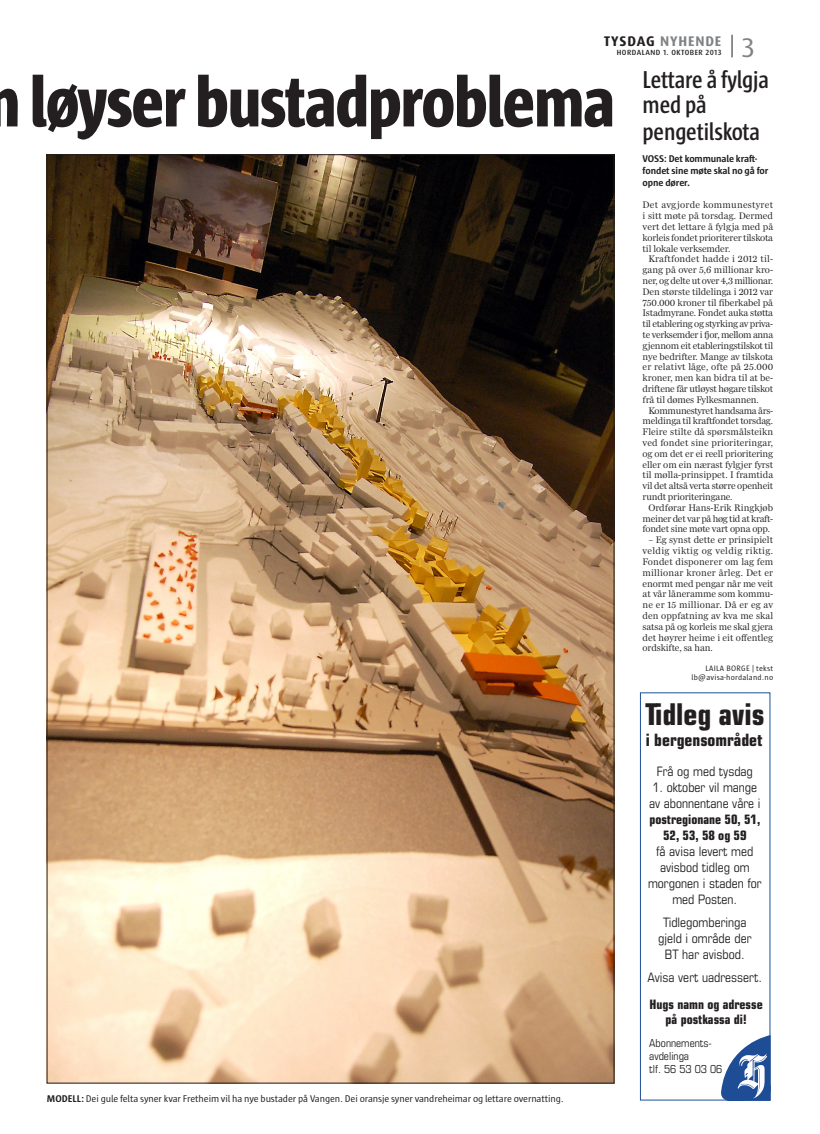
<style>
.page{position:relative;width:820px;height:1134px;background:#fff}
.page>*{position:absolute;margin:0;border:0;box-sizing:border-box;transform-origin:0 0}
.t1{font:800 73px "Sun Cd";letter-spacing:-.015em;color:#231f20}
.t2{font:700 condensed 30px "Eurostile LT Std";color:#231f20}
.t3{font:27px "Dax OT";color:#808285}
.t4{font:600 25px/26px "Sun Cd";letter-spacing:-.01em;color:#231f20}
.t5{font:700 condensed 17px "Eurostile LT Std";color:#231f20}
.t6{font:700 14px "Dax OT";letter-spacing:.06em;color:#808285}
.t7{font:condensed 13px/16px "Eurostile LT Std";color:#231f20;text-align:center}
.t8{font:700 condensed 13px/16px "Eurostile LT Std";color:#231f20;text-align:center}
.t9{font:condensed 11px/13px "Eurostile LT Std";color:#231f20}
.t10{font:10px "Sun";letter-spacing:-.01em;color:#231f20}
.t11{font:700 10px/12px "Sun";letter-spacing:-.01em;color:#231f20}
.t12{font:9.8px/10.8px "Miller Daily One";letter-spacing:-.015em;color:#231f20;text-align:justify}
.t13{font:9.8px "Miller Daily One";letter-spacing:.01em;color:#231f20}
.t14{font:9.8px "Miller Daily One";letter-spacing:.005em;color:#231f20}
.t15{font:9.8px "Miller Daily One";letter-spacing:.015em;color:#231f20}
.t16{font:9.8px "Miller Daily One";letter-spacing:.025em;color:#231f20}
.t17{font:8px/9.6px "Sun";letter-spacing:.025em;color:#231f20;text-align:right}
.t18{font:500 7.5px "Dax OT";letter-spacing:.06em;color:#231f20}
.s1{color:#231f20}
.s2{font-weight:700}
</style>
<div class="page">
<svg style="left:731px;top:35px;width:1px;height:22px"></svg>
<img style="left:49px;top:156px;width:563px;height:925px">
<div style="left:639px;top:692px;width:131px;height:408px;border:1px solid #1c5097"></div>
<svg style="left:720px;top:1034px;width:50px;height:66px"></svg>
<h3 class="t6" style="left:603px;top:33px;width:119px"><span class="s1">tysdag</span> NYHENDE</h3>
<p class="t18" style="left:616px;top:48px;width:106px">HORDALAND 1. OKTOBER 2013</p>
<h1 class="t1" style="left:30px;top:62px;width:586px">løyser bustadproblema</h1>
<h3 class="t3" style="left:741px;top:30px;width:14px">3</h3>
<h3 class="t4" style="left:642px;top:67px;width:128px">Lettare å fylgja med på pengetilskota</h3>
<p class="t11" style="left:642px;top:153px;width:127px">VOSS: Det kommunale kraft&shy;fondet sine møte skal no gå for opne dører.</p>
<p class="t16" style="left:642px;top:199px;width:132px">Det avgjorde kommunestyret</p>
<p class="t14" style="left:642px;top:210px;width:132px">i sitt møte på torsdag. Dermed</p>
<p class="t12" style="left:642px;top:221px;width:132px">vert det lettare å fylgja med på</p>
<p class="t12" style="left:642px;top:232px;width:132px">korleis fondet prioriterer tilskota</p>
<p class="t12" style="left:642px;top:243px;width:89px">til lokale verksemder.</p>
<p class="t15" style="left:648px;top:253px;width:126px">Kraftfondet hadde i 2012 til-</p>
<p class="t12" style="left:642px;top:264px;width:132px">gang på over 5,6 millionar kro-</p>
<p class="t12" style="left:642px;top:275px;width:132px">ner, og delte ut over 4,3 millionar.</p>
<p class="t12" style="left:642px;top:286px;width:132px">Den største tildelinga i 2012 var</p>
<p class="t12" style="left:642px;top:297px;width:132px">750.000 kroner til fiberkabel på</p>
<p class="t12" style="left:642px;top:308px;width:132px">Istadmyrane. Fondet auka støtta</p>
<p class="t12" style="left:642px;top:318px;width:132px">til etablering og styrking av priva-</p>
<p class="t12" style="left:642px;top:329px;width:132px">te verksemder i fjor, mellom anna</p>
<p class="t12" style="left:642px;top:340px;width:132px">gjennom eit etableringstilskot til</p>
<p class="t12" style="left:642px;top:351px;width:132px">nye bedrifter. Mange av tilskota</p>
<p class="t13" style="left:642px;top:361px;width:132px">er relativt låge, ofte på 25.000</p>
<p class="t12" style="left:642px;top:372px;width:132px">kroner, men kan bidra til at be-</p>
<p class="t12" style="left:642px;top:383px;width:132px">driftene får utløyst høgare tilskot</p>
<p class="t12" style="left:642px;top:394px;width:117px">frå til dømes Fylkesmannen.</p>
<p class="t12" style="left:648px;top:405px;width:126px">Kommunestyret handsama års-</p>
<p class="t12" style="left:642px;top:416px;width:132px">meldinga til kraftfondet torsdag.</p>
<p class="t13" style="left:642px;top:426px;width:132px">Fleire stilte då spørsmålsteikn</p>
<p class="t13" style="left:642px;top:437px;width:132px">ved fondet sine prioriteringar,</p>
<p class="t12" style="left:642px;top:448px;width:132px">og om det er ei reell prioritering</p>
<p class="t12" style="left:642px;top:459px;width:132px">eller om ein nærast fylgjer fyrst</p>
<p class="t12" style="left:642px;top:470px;width:132px">til mølla-prinsippet. I framtida</p>
<p class="t12" style="left:642px;top:480px;width:132px">vil det altså verta større openheit</p>
<p class="t12" style="left:642px;top:491px;width:91px">rundt prioriteringane.</p>
<p class="t12" style="left:648px;top:502px;width:126px">Ordførar Hans-Erik Ringkjøb</p>
<p class="t12" style="left:642px;top:513px;width:132px">meiner det var på høg tid at kraft-</p>
<p class="t12" style="left:642px;top:524px;width:129px">fondet sine møte vart opna opp.</p>
<p class="t12" style="left:642px;top:534px;width:132px;text-indent:6px">– Eg synst dette er prinsipielt veldig viktig og veldig riktig.<br>Fondet disponerer om lag fem millionar kroner årleg. Det er enormt med pengar når me veit at vår låneramme som kommu&shy;ne er 15 millionar. Då er eg av den oppfatning av kva me skal satsa på og korleis me skal gjera det høyrer heime i eit offentleg ordskifte, sa han.</p>
<p class="t17" style="left:691px;top:663px;width:83px">laila borge | tekst lb@avisa-hordaland.no</p>
<p class="t10" style="left:47px;top:1093px;width:518px"><span class="s2">MODELl:</span> Dei gule felta syner kvar Fretheim vil ha nye bustader på Vangen. Dei oransje syner vandreheimar og lettare overnatting.</p>
<h2 class="t2" style="left:644px;top:696px;width:121px">Tidleg avis</h2>
<h3 class="t5" style="left:645px;top:730px;width:118px">i bergensområdet</h3>
<h3 class="t7" style="left:656px;top:763px;width:98px">Frå og med tysdag</h3>
<h3 class="t7" style="left:649px;top:779px;width:113px;text-align:left">1. oktober vil mange av abonnentane våre i</h3>
<h3 class="t8" style="left:649px;top:812px;width:112px">postregionane 50, 51,<br>52, 53, 58 og 59</h3>
<h3 class="t7" style="left:647px;top:843px;width:115px">få avisa levert med avisbod tidleg om morgonen i staden for med Posten.</h3>
<h3 class="t7" style="left:657px;top:914px;width:95px">Tidlegomberinga gjeld i område der<br>BT har avisbod.</h3>
<h3 class="t7" style="left:647px;top:969px;width:116px">Avisa vert uadressert.</h3>
<h3 class="t8" style="left:649px;top:997px;width:115px;line-height:15px">Hugs namn og adresse på postkassa di!</h3>
<p class="t9" style="left:649px;top:1037px;width:74px">Abonnements&shy;avdelinga<br>tlf. 56 53 03 06</p>
</div>
